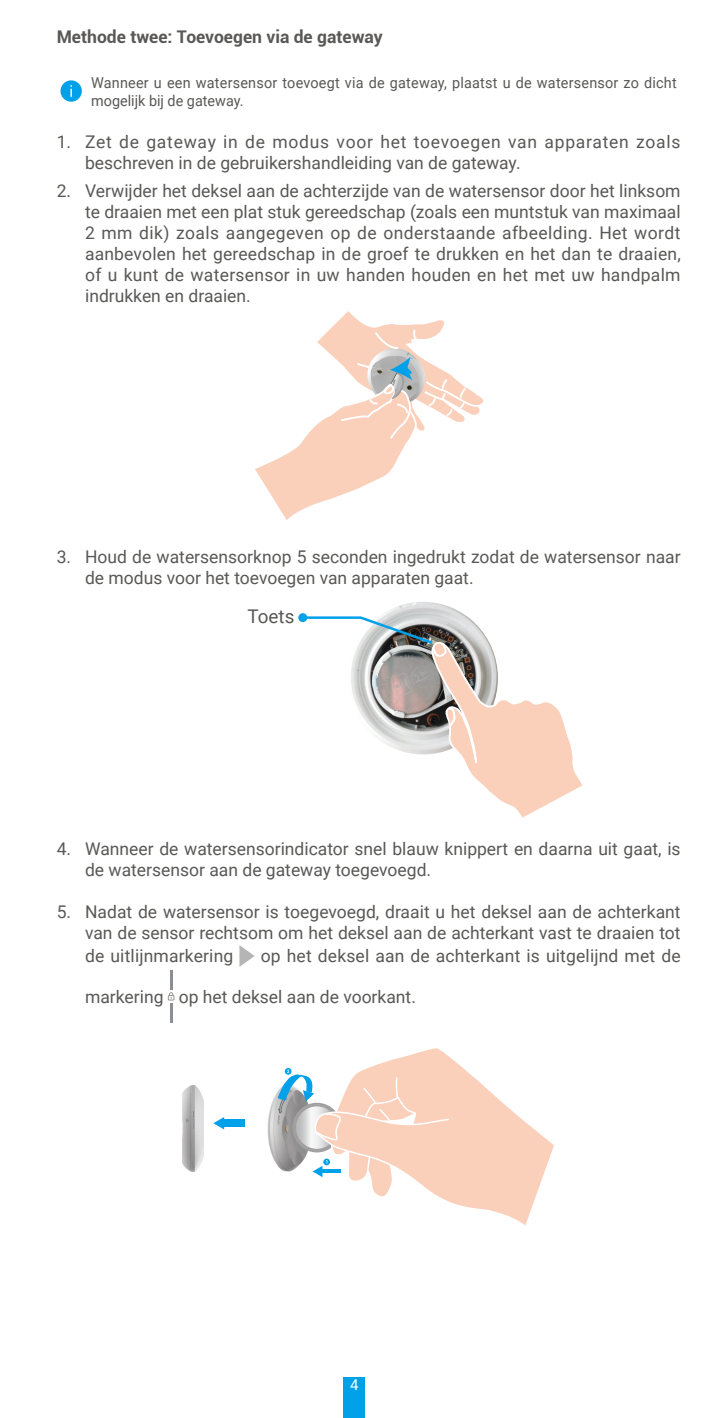
<style>
.page{position:relative;width:709px;height:1418px;background:#fff}
.page>*{position:absolute;margin:0;border:0;box-sizing:border-box;transform-origin:0 0}
.t1{font:18.75px "Roboto";color:#595857}
.t2{font:17.5px/21px "Roboto";color:#595857}
.t3{font:17.5px/21px "Roboto";letter-spacing:.03em;color:#595857}
.t4{font:700 17.5px "Roboto";color:#595857}
.t5{font:15px/18px "Roboto";letter-spacing:.015em;color:#595857;scale:.96 1}
.t6{font:15px "Roboto";color:#fff}
</style>
<div class="page">
<div style="left:344px;top:1376px;width:21px;height:41px;background:#00a1e9"></div>
<div style="left:60px;top:80px;width:22px;height:22px;background:#00a1e9;border-radius:50%"></div>
<svg style="left:70px;top:85px;width:2px;height:12px"></svg>
<svg style="left:255px;top:311px;width:229px;height:209px"></svg>
<img style="left:382px;top:602px;width:83px;height:13px">
<svg style="left:298px;top:613px;width:9px;height:9px"></svg>
<svg style="left:300px;top:615px;width:283px;height:203px"></svg>
<svg style="left:239px;top:945px;width:15px;height:21px"></svg>
<svg style="left:168px;top:970px;width:6px;height:52px"></svg>
<img style="left:267px;top:1093px;width:10px;height:72px">
<div style="left:224px;top:1119px;width:20px;height:8px;background:#00a1e9"></div>
<svg style="left:213px;top:1117px;width:11px;height:12px"></svg>
<img style="left:182px;top:1085px;width:22px;height:86px">
<svg style="left:277px;top:1048px;width:277px;height:178px"></svg>
<svg style="left:186px;top:1111px;width:8px;height:17px"></svg>
<p class="t4" style="left:57px;top:25px;width:327px">Methode twee: Toevoegen via de gateway</p>
<p class="t5" style="left:91px;top:73px;width:611px">Wanneer u een watersensor toevoegt via de gateway, plaatst u de watersensor zo dicht mogelijk bij de gateway.</p>
<p class="t3" style="left:85px;top:131px;width:597px;text-indent:-28px">1. Zet de gateway in de modus voor het toevoegen van apparaten zoals beschreven in de gebruikershandleiding van de gateway.</p>
<p class="t2" style="left:85px;top:180px;width:597px;text-align:justify;text-indent:-28px">2. Verwijder het deksel aan de achterzijde van de watersensor door het linksom te draaien met een plat stuk gereedschap (zoals een muntstuk van maximaal 2 mm dik) zoals aangegeven op de onderstaande afbeelding. Het wordt aanbevolen het gereedschap in de groef te drukken en het dan te draaien, of u kunt de watersensor in uw handen houden en het met uw handpalm indrukken en draaien.</p>
<p class="t2" style="left:85px;top:545px;width:597px;text-indent:-28px">3. Houd de watersensorknop 5 seconden ingedrukt zodat de watersensor naar de modus voor het toevoegen van apparaten gaat.</p>
<p class="t1" style="left:247px;top:603px;width:48px">Toets</p>
<p class="t2" style="left:85px;top:837px;width:597px;text-indent:-28px">4. Wanneer de watersensorindicator snel blauw knippert en daarna uit gaat, is de watersensor aan de gateway toegevoegd.</p>
<p class="t2" style="left:57px;top:900px;width:625px;text-align:right">5. Nadat de watersensor is toegevoegd, draait u het deksel aan de achterkant van de sensor rechtsom om het deksel aan de achterkant vast te draaien tot</p>
<p class="t2" style="left:85px;top:944px;width:150px">de uitlijnmarkering</p>
<p class="t2" style="left:261px;top:944px;width:421px">op het deksel aan de achterkant is uitgelijnd met de</p>
<p class="t2" style="left:85px;top:985px;width:332px">markering op het deksel aan de voorkant.</p>
<p class="t6" style="left:350px;top:1373px;width:10px">4</p>
</div>
